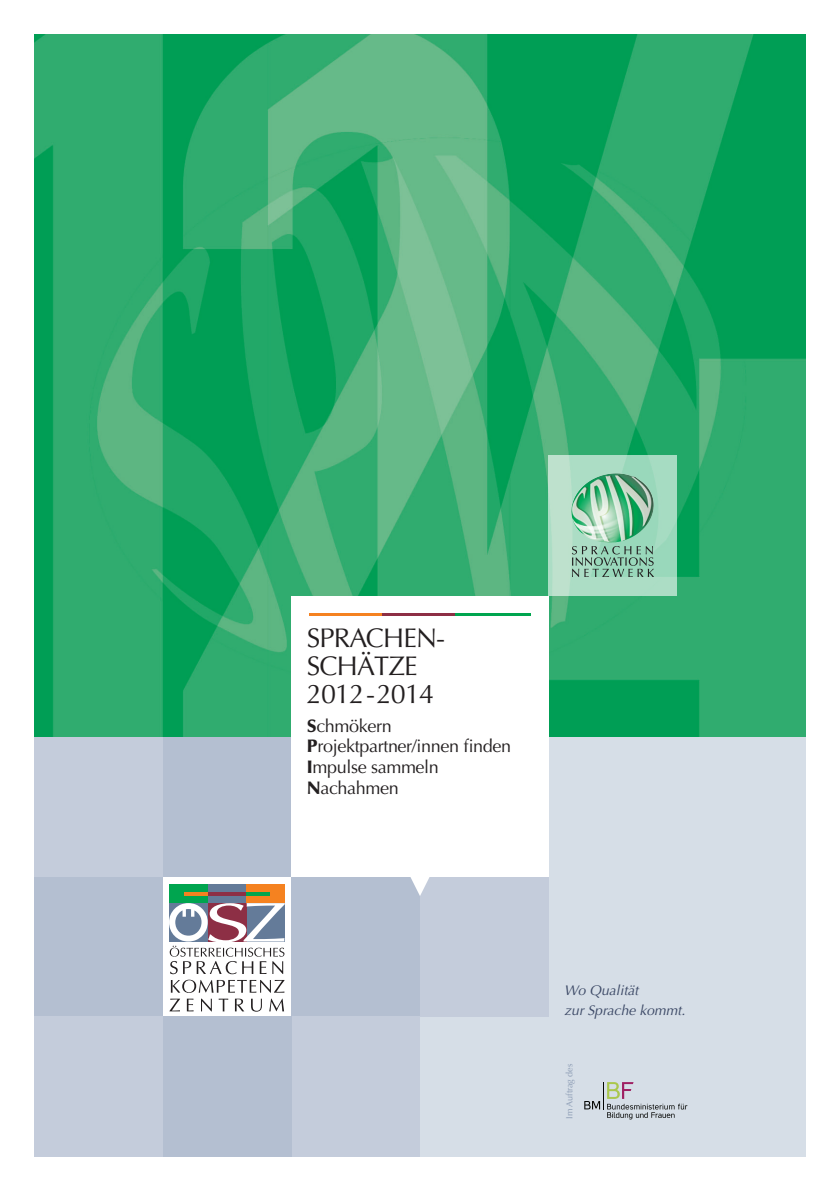
<style>
.page{position:relative;width:840px;height:1191px;background:#fff}
.page>*{position:absolute;margin:0;border:0;box-sizing:border-box;transform-origin:0 0}
.t1{font:27px/28px "Optima";letter-spacing:-.03em;color:#231f20}
.t2{font:18px/20.6px "Optima";letter-spacing:-.02em;color:#231f20}
.t3{font:italic 14px/20.8px "Optima";color:#3d4a67}
.t4{font:9px "Optima";color:#8a9ab3}
.s1{font-weight:900}
</style>
<div class="page">
<div style="left:34px;top:736px;width:771px;height:421px;background:#d6dee7"></div>
<div style="left:163px;top:876px;width:128px;height:140px;background:#fff"></div>
<div style="left:169px;top:884px;width:38px;height:19px;background:#00a54f"></div>
<div style="left:207px;top:884px;width:39px;height:19px;background:#647b99"></div>
<div style="left:246px;top:884px;width:39px;height:19px;background:#f58220"></div>
<div style="left:246px;top:903px;width:39px;height:38px;background:#647b99"></div>
<hr style="left:184px;top:892px;width:24px;height:3px;background:#f58220">
<hr style="left:208px;top:892px;width:38px;height:3px;background:#8d2f45">
<hr style="left:246px;top:892px;width:23px;height:3px;background:#00a54f">
<svg style="left:169px;top:903px;width:115px;height:108px"></svg>
<div style="left:291px;top:876px;width:129px;height:140px;background:#b4bfd1"></div>
<div style="left:291px;top:1016px;width:129px;height:141px;background:#c4ccdb"></div>
<div style="left:34px;top:876px;width:129px;height:140px;background:#b4bfd1"></div>
<div style="left:420px;top:876px;width:128px;height:140px;background:#c4ccdb"></div>
<div style="left:163px;top:736px;width:128px;height:140px;background:#b4bfd1"></div>
<div style="left:163px;top:1016px;width:128px;height:141px;background:#b4bfd1"></div>
<div style="left:34px;top:1016px;width:129px;height:141px;background:#c4ccdb"></div>
<div style="left:34px;top:736px;width:129px;height:140px;background:#c4ccdb"></div>
<svg style="left:409px;top:876px;width:21px;height:20px"></svg>
<svg style="left:584px;top:1082px;width:103px;height:37px"></svg>
<img style="left:34px;top:34px;width:771px;height:702px">
<svg style="left:548px;top:456px;width:129px;height:140px;background:#a0d4b9"></svg>
<div style="left:291px;top:596px;width:257px;height:280px;background:#fff"></div>
<hr style="left:309px;top:614px;width:73px;height:2px;background:#f58220">
<hr style="left:382px;top:614px;width:73px;height:2px;background:#8d2f45">
<hr style="left:455px;top:614px;width:75px;height:2px;background:#00a54f">
<img style="left:571px;top:473px;width:44px;height:35px">
<svg style="left:553px;top:524px;width:100px;height:67px;background:#9cccb3"></svg>
<h1 class="t1" style="left:307px;top:624px;width:140px">SPRACHEN-<br>SCHÄTZE<br>2012 - 2014</h1>
<p class="t2" style="left:307px;top:715px;width:206px"><span class="s1">S</span>chmökern<br><span class="s1">P</span>rojektpartner/innen finden<br><span class="s1">I</span>mpulse sammeln<br><span class="s1">N</span>achahmen</p>
<p class="t3" style="left:564px;top:979px;width:122px">Wo Qualität<br>zur Sprache kommt.</p>
<p class="t4" style="left:564px;top:1119px;width:57px;rotate:-90deg">Im Auftrag des</p>
</div>
